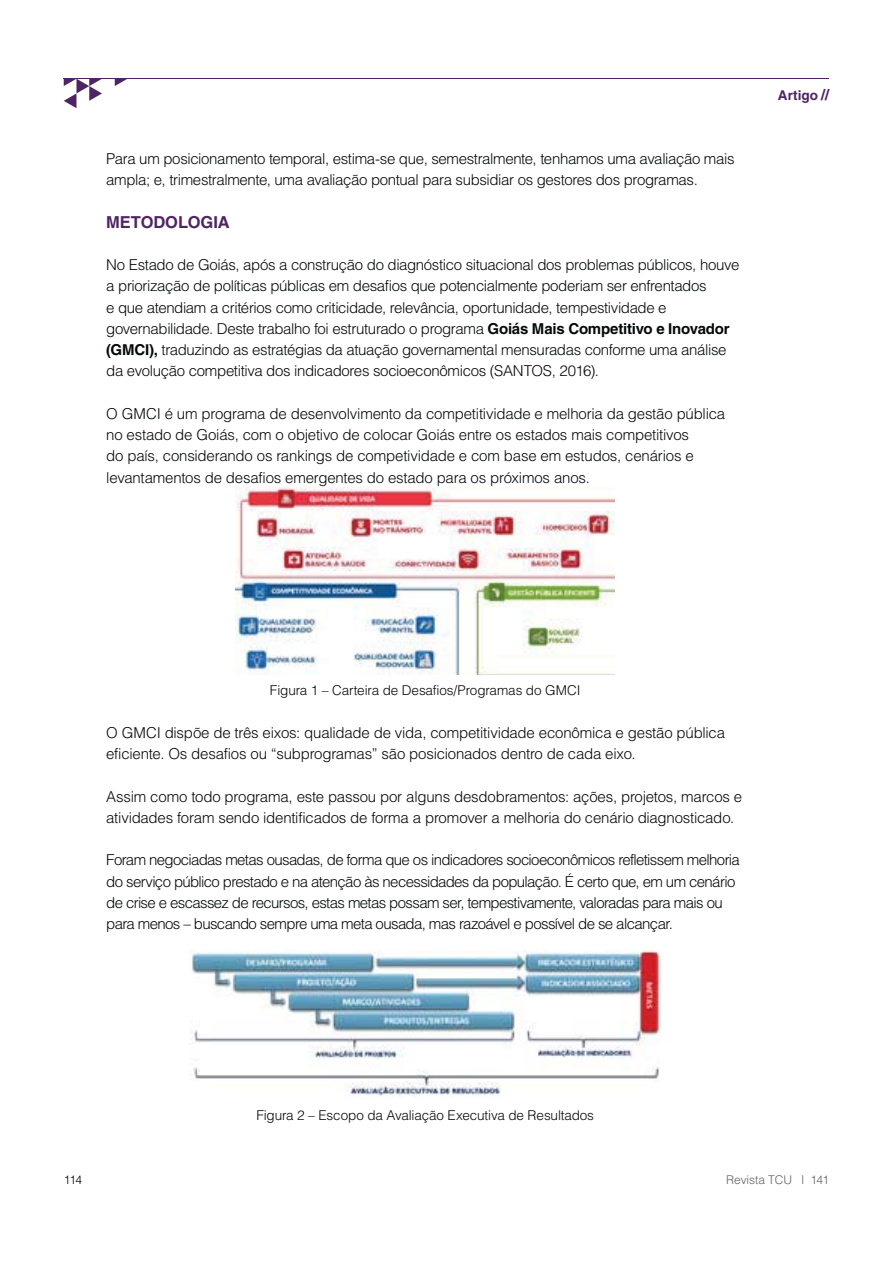
<style>
.page{position:relative;width:893px;height:1263px;background:#fff}
.page>*{position:absolute;margin:0;border:0;box-sizing:border-box;transform-origin:0 0}
.t1{font:700 16.5px "Helvetica";letter-spacing:-.005em;color:#4f2463}
.t2{font:300 15px/21.3px "Helvetica";letter-spacing:-.02em;color:#040809}
.t3{font:300 15px/21.3px "Helvetica";letter-spacing:-.04em;color:#040809}
.t4{font:300 13.5px "Helvetica";letter-spacing:-.01em;color:#040809}
.t5{font:700 13.5px "Helvetica";color:#4f2463}
.t6{font:300 12px "Helvetica";letter-spacing:-.01em;color:#636363}
.t7{font:300 12px "Helvetica";color:#010202}
.s1{font-weight:700}
.s2{font-size:15px}
</style>
<div class="page">
<hr style="left:64px;top:78px;width:765px;height:1px;background:#4f2463">
<svg style="left:115px;top:79px;width:12px;height:7px"></svg>
<svg style="left:64px;top:79px;width:38px;height:29px"></svg>
<img style="left:236px;top:488px;width:379px;height:186px">
<img style="left:190px;top:950px;width:471px;height:146px">
<p class="t2" style="left:106px;top:149px;width:630px">Para um posicionamento temporal, estima-se que, semestralmente, tenhamos uma avaliação mais ampla; e, trimestralmente, uma avaliação pontual para subsidiar os gestores dos programas.</p>
<p class="t1" style="left:106px;top:216px;width:125px">METODOLOGIA</p>
<p class="t2" style="left:106px;top:256px;width:635px">No Estado de Goiás, após a construção do diagnóstico situacional dos problemas públicos, houve a priorização de políticas públicas em desafios que potencialmente poderiam ser enfrentados<br>e que atendiam a critérios como criticidade, relevância, oportunidade, tempestividade e governabilidade. Deste trabalho foi estruturado o programa <span class="s1">Goiás Mais Competitivo e Inovador (GMCI),</span> traduzindo as estratégias da atuação governamental mensuradas conforme uma análise da evolução competitiva dos indicadores socioeconômicos (SANTOS, 2016).</p>
<p class="t2" style="left:106px;top:404px;width:620px">O GMCI é um programa de desenvolvimento da competitividade e melhoria da gestão pública no estado de Goiás, com o objetivo de colocar Goiás entre os estados mais competitivos<br>do país, considerando os rankings de competividade e com base em estudos, cenários e levantamentos de desafios emergentes do estado para os próximos anos.</p>
<p class="t5" style="left:778px;top:90px;width:53px">Artigo <span class="s2">//</span></p>
<p class="t4" style="left:270px;top:686px;width:312px">Figura 1 – Carteira de Desafios/Programas do GMCI</p>
<p class="t2" style="left:106px;top:723px;width:620px">O GMCI dispõe de três eixos: qualidade de vida, competitividade econômica e gestão pública eficiente. Os desafios ou “subprogramas” são posicionados dentro de cada eixo.</p>
<p class="t2" style="left:106px;top:787px;width:637px">Assim como todo programa, este passou por alguns desdobramentos: ações, projetos, marcos e atividades foram sendo identificados de forma a promover a melhoria do cenário diagnosticado.</p>
<p class="t3" style="left:106px;top:851px;width:635px">Foram negociadas metas ousadas, de forma que os indicadores socioeconômicos refletissem melhoria do serviço público prestado e na atenção às necessidades da população. É certo que, em um cenário de crise e escassez de recursos, estas metas possam ser, tempestivamente, valoradas para mais ou para menos – buscando sempre uma meta ousada, mas razoável e possível de se alcançar.</p>
<p class="t4" style="left:256px;top:1111px;width:339px">Figura 2 – Escopo da Avaliação Executiva de Resultados</p>
<p class="t7" style="left:64px;top:1176px;width:20px">114</p>
<p class="t6" style="left:726px;top:1176px;width:105px">Revista TCU | 141</p>
</div>
